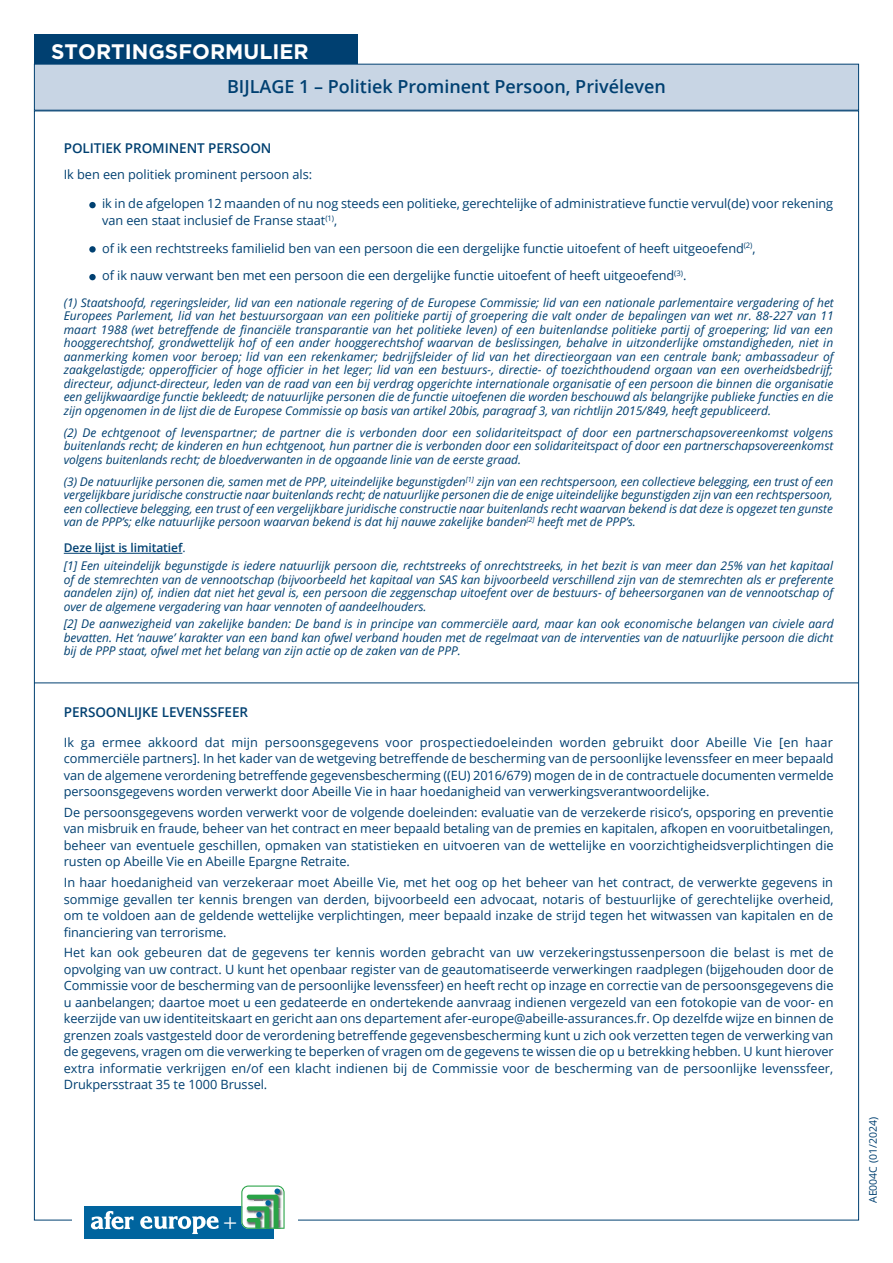
<style>
.page{position:relative;width:893px;height:1263px;background:#fff}
.page>*{position:absolute;margin:0;border:0;box-sizing:border-box;transform-origin:0 0}
.t1{font:300 23.55px "Helvetica Neue";color:#fff}
.t2{font:700 21px "Gotham";color:#fff}
.t3{font:600 18px "Open Sans";color:#004071}
.t4{font:600 13.5px "Open Sans";letter-spacing:-.005em;color:#004071}
.t5{font:12.75px/16.5px "Open Sans";letter-spacing:-.005em;color:#004071;text-align:justify}
.t6{font:italic 12px/13.5px "Open Sans";letter-spacing:-.005em;color:#004071;text-align:justify}
.t7{font:600 12px "Open Sans";letter-spacing:-.005em;color:#004071}
.t8{font:10.5px "Open Sans";color:#004071}
.s1{font-style:inherit}
.s2{font-weight:400}
</style>
<div class="page">
<div style="left:34px;top:64px;width:825px;height:47px;background:#c8d5e4;border:1px solid #004071"></div>
<hr style="left:34px;top:682px;width:825px;height:1px;background:#004071">
<div style="left:84px;top:1206px;width:190px;height:33px;background:#00649e"></div>
<svg style="left:91px;top:1211px;width:43px;height:18px"></svg>
<svg style="left:140px;top:1216px;width:78px;height:18px"></svg>
<svg style="left:241px;top:1185px;width:44px;height:44px"></svg>
<hr style="left:64px;top:553px;width:118px;height:1px;background:#004071">
<div style="left:89px;top:202px;width:7px;height:6px;background:#004071;border-radius:50%"></div>
<svg style="left:89px;top:246px;width:7px;height:7px"></svg>
<div style="left:89px;top:274px;width:7px;height:6px;background:#004071;border-radius:50%"></div>
<div style="left:34px;top:34px;width:323px;height:30px;background:#004071"></div>
<p class="t2" style="left:51px;top:38px;width:259px">STORTINGSFORMULIER</p>
<p class="t3" style="left:227px;top:74px;width:440px"><span class="s1">BIJLAGE 1 –</span> Politiek Prominent Persoon, Privéleven</p>
<p class="t4" style="left:64px;top:139px;width:209px">POLITIEK PROMINENT PERSOON</p>
<p class="t5" style="left:64px;top:166px;width:250px">Ik ben een politiek prominent persoon als:</p>
<p class="t5" style="left:102px;top:195px;width:733px">ik in de afgelopen 12 maanden of nu nog steeds een politieke, gerechtelijke of administratieve functie vervul(de) voor rekening van een staat inclusief de Franse staat<sup>(1)</sup>,</p>
<p class="t5" style="left:102px;top:239px;width:655px">of ik een rechtstreeks familielid ben van een persoon die een dergelijke functie uitoefent of heeft uitgeoefend<sup>(2)</sup>,</p>
<p class="t5" style="left:102px;top:267px;width:586px">of ik nauw verwant ben met een persoon die een dergelijke functie uitoefent of heeft uitgeoefend<sup>(3)</sup>.</p>
<p class="t6" style="left:64px;top:295px;width:771px">(1) Staatshoofd, regeringsleider, lid van een nationale regering of de Europese Commissie; lid van een nationale parlementaire vergadering of het Europees Parlement, lid van het bestuursorgaan van een politieke partij of groepering die valt onder de bepalingen van wet nr. 88-227 van 11 maart 1988 (wet betreffende de financiële transparantie van het politieke leven) of een buitenlandse politieke partij of groepering; lid van een hooggerechtshof, grondwettelijk hof of een ander hooggerechtshof waarvan de beslissingen, behalve in uitzonderlijke omstandigheden, niet in aanmerking komen voor beroep; lid van een rekenkamer; bedrijfsleider of lid van het directieorgaan van een centrale bank; ambassadeur of zaakgelastigde; opperofficier of hoge officier in het leger; lid van een bestuurs-, directie- of toezichthoudend orgaan van een overheidsbedrijf; directeur, adjunct-directeur, leden van de raad van een bij verdrag opgerichte internationale organisatie of een persoon die binnen die organisatie een gelijkwaardige functie bekleedt; de natuurlijke personen die de functie uitoefenen die worden beschouwd als belangrijke publieke functies en die zijn opgenomen in de lijst die de Europese Commissie op basis van artikel 20bis, paragraaf 3, van richtlijn 2015/849, heeft gepubliceerd.</p>
<p class="t6" style="left:64px;top:425px;width:771px">(2) De echtgenoot of levenspartner; de partner die is verbonden door een solidariteitspact of door een partnerschapsovereenkomst volgens buitenlands recht; de kinderen en hun echtgenoot, hun partner die is verbonden door een solidariteitspact of door een partnerschapsovereenkomst volgens buitenlands recht; de bloedverwanten in de opgaande linie van de eerste graad.</p>
<p class="t6" style="left:64px;top:474px;width:771px">(3) De natuurlijke personen die, samen met de PPP, uiteindelijke begunstigden<sup>[1]</sup> zijn van een rechtspersoon, een collectieve belegging, een trust of een vergelijkbare juridische constructie naar buitenlands recht; de natuurlijke personen die de enige uiteindelijke begunstigden zijn van een rechtspersoon, een collectieve belegging, een trust of een vergelijkbare juridische constructie naar buitenlands recht waarvan bekend is dat deze is opgezet ten gunste van de PPP’s; elke natuurlijke persoon waarvan bekend is dat hij nauwe zakelijke banden<sup>[2]</sup> heeft met de PPP’s.</p>
<p class="t7" style="left:64px;top:540px;width:123px">Deze lijst is limitatief<span class="s2">.</span></p>
<p class="t6" style="left:64px;top:559px;width:771px">[1] Een uiteindelijk begunstigde is iedere natuurlijk persoon die, rechtstreeks of onrechtstreeks, in het bezit is van meer dan 25% van het kapitaal of de stemrechten van de vennootschap (bijvoorbeeld het kapitaal van SAS kan bijvoorbeeld verschillend zijn van de stemrechten als er preferente aandelen zijn) of, indien dat niet het geval is, een persoon die zeggenschap uitoefent over de bestuurs- of beheersorganen van de vennootschap of over de algemene vergadering van haar vennoten of aandeelhouders.</p>
<p class="t6" style="left:64px;top:617px;width:771px">[2] De aanwezigheid van zakelijke banden: De band is in principe van commerciële aard, maar kan ook economische belangen van civiele aard bevatten. Het ‘nauwe’ karakter van een band kan ofwel verband houden met de regelmaat van de interventies van de natuurlijke persoon die dicht bij de PPP staat, ofwel met het belang van zijn actie op de zaken van de PPP.</p>
<p class="t4" style="left:64px;top:703px;width:186px">PERSOONLIJKE LEVENSSFEER</p>
<p class="t5" style="left:64px;top:733px;width:771px">Ik ga ermee akkoord dat mijn persoonsgegevens voor prospectiedoeleinden worden gebruikt door Abeille Vie [en haar commerciële partners]. In het kader van de wetgeving betreffende de bescherming van de persoonlijke levenssfeer en meer bepaald van de algemene verordening betreffende gegevensbescherming ((EU) 2016/679) mogen de in de contractuele documenten vermelde persoonsgegevens worden verwerkt door Abeille Vie in haar hoedanigheid van verwerkingsverantwoordelijke.</p>
<p class="t5" style="left:64px;top:804px;width:771px">De persoonsgegevens worden verwerkt voor de volgende doeleinden: evaluatie van de verzekerde risico’s, opsporing en preventie van misbruik en fraude, beheer van het contract en meer bepaald betaling van de premies en kapitalen, afkopen en vooruitbetalingen, beheer van eventuele geschillen, opmaken van statistieken en uitvoeren van de wettelijke en voorzichtigheidsverplichtingen die rusten op Abeille Vie en Abeille Epargne Retraite.</p>
<p class="t5" style="left:64px;top:874px;width:771px">In haar hoedanigheid van verzekeraar moet Abeille Vie, met het oog op het beheer van het contract, de verwerkte gegevens in sommige gevallen ter kennis brengen van derden, bijvoorbeeld een advocaat, notaris of bestuurlijke of gerechtelijke overheid, om te voldoen aan de geldende wettelijke verplichtingen, meer bepaald inzake de strijd tegen het witwassen van kapitalen en de financiering van terrorisme.</p>
<p class="t5" style="left:64px;top:944px;width:771px">Het kan ook gebeuren dat de gegevens ter kennis worden gebracht van uw verzekeringstussenpersoon die belast is met de opvolging van uw contract. U kunt het openbaar register van de geautomatiseerde verwerkingen raadplegen (bijgehouden door de Commissie voor de bescherming van de persoonlijke levenssfeer) en heeft recht op inzage en correctie van de persoonsgegevens die u aanbelangen; daartoe moet u een gedateerde en ondertekende aanvraag indienen vergezeld van een fotokopie van de voor- en keerzijde van uw identiteitskaart en gericht aan ons departement afer-europe@abeille-assurances.fr. Op dezelfde wijze en binnen de grenzen zoals vastgesteld door de verordening betreffende gegevensbescherming kunt u zich ook verzetten tegen de verwerking van de gegevens, vragen om die verwerking te beperken of vragen om de gegevens te wissen die op u betrekking hebben. U kunt hierover extra informatie verkrijgen en/of een klacht indienen bij de Commissie voor de bescherming van de persoonlijke levenssfeer, Drukpersstraat 35 te 1000 Brussel.</p>
<p class="t1" style="left:223px;top:1206px;width:16px">+</p>
<p class="t8" style="left:866px;top:1203px;width:87px;rotate:-90deg">AE004C (01/2024)</p>
</div>
